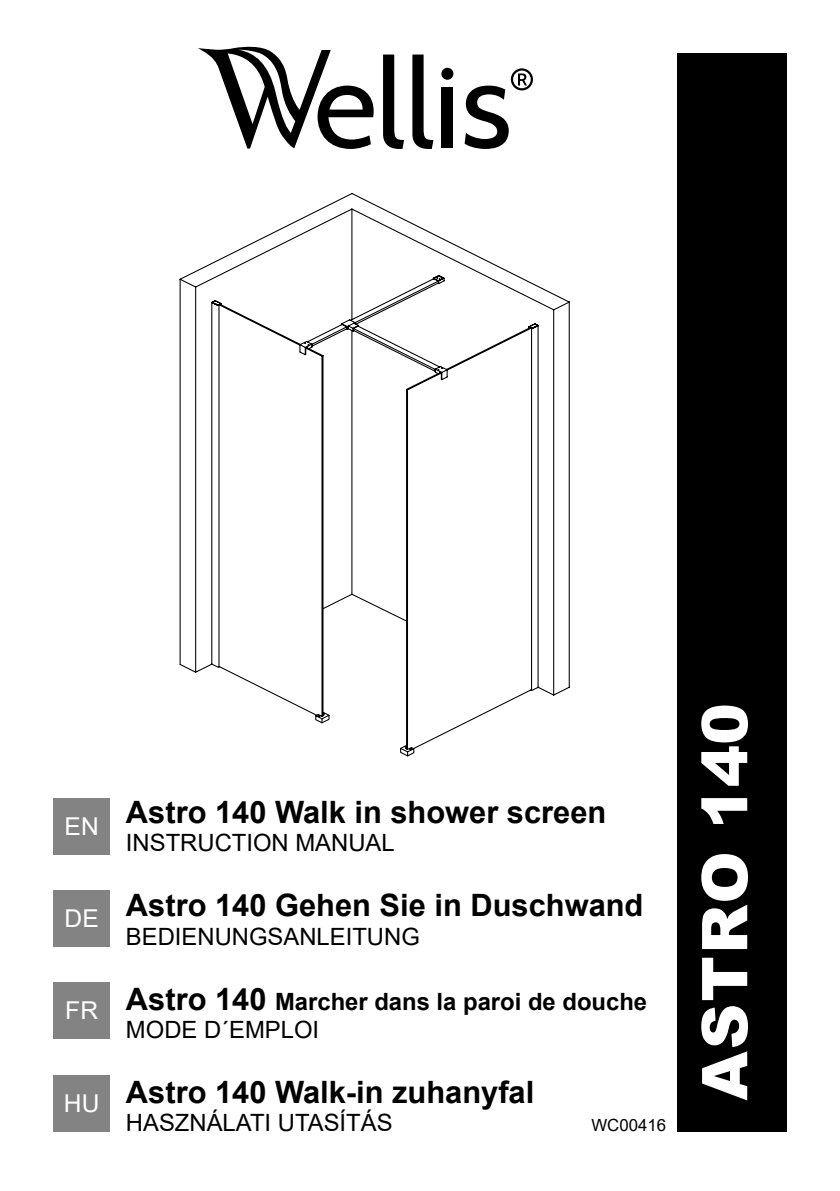
<style>
.page{position:relative;width:840px;height:1191px;background:#fff}
.page>*{position:absolute;margin:0;border:0;box-sizing:border-box;transform-origin:0 0}
.t1{font:900 63px "Arial";letter-spacing:.025em;color:#fff}
.t2{font:700 30.8px "Arial";color:#000}
.t3{font:24.6px "Arial";color:#fff}
.t4{font:23.8px "Arial";color:#000}
.t5{font:700 23.8px "Arial";color:#000}
.t6{font:16.8px "Arial";color:#000}
.s1{font-size:30.8px}
</style>
<div class="page">
<div style="left:53px;top:797px;width:57px;height:57px;background:#838383"></div>
<div style="left:53px;top:889px;width:57px;height:57px;background:#838383"></div>
<div style="left:53px;top:981px;width:57px;height:57px;background:#838383"></div>
<div style="left:53px;top:1074px;width:57px;height:57px;background:#838383"></div>
<div style="left:677px;top:53px;width:109px;height:1078px;background:#000"></div>
<div style="left:441px;top:68px;width:12px;height:12px;background:#000;border-radius:50%"></div>
<svg style="left:383px;top:55px;width:21px;height:94px"></svg>
<svg style="left:412px;top:55px;width:21px;height:94px"></svg>
<div style="left:441px;top:87px;width:12px;height:61px;background:#000"></div>
<svg style="left:464px;top:68px;width:68px;height:81px"></svg>
<svg style="left:198px;top:46px;width:175px;height:103px"></svg>
<svg style="left:179px;top:193px;width:391px;height:555px"></svg>
<svg style="left:317px;top:712px;width:8px;height:5px"></svg>
<svg style="left:399px;top:744px;width:17px;height:13px"></svg>
<h4 class="t3" style="left:65px;top:809px;width:36px">EN</h4>
<h4 class="t3" style="left:65px;top:901px;width:36px">DE</h4>
<h4 class="t3" style="left:65px;top:993px;width:34px">FR</h4>
<h4 class="t3" style="left:64px;top:1086px;width:37px">HU</h4>
<h2 class="t2" style="left:126px;top:790px;width:481px">Astro 140 Walk in shower screen</h2>
<h3 class="t4" style="left:126px;top:826px;width:270px">INSTRUCTION MANUAL</h3>
<h2 class="t2" style="left:126px;top:883px;width:518px">Astro 140 Gehen Sie in Duschwand</h2>
<h3 class="t4" style="left:126px;top:920px;width:295px">BEDIENUNGSANLEITUNG</h3>
<h2 class="t5" style="left:126px;top:984px;width:522px"><span class="s1">Astro 140</span> Marcher dans la paroi de douche</h2>
<h3 class="t4" style="left:126px;top:1013px;width:195px">MODE D´EMPLOI</h3>
<h2 class="t2" style="left:126px;top:1070px;width:409px">Astro 140 Walk-in zuhanyfal</h2>
<h3 class="t4" style="left:126px;top:1106px;width:268px">HASZNÁLATI UTASÍTÁS</h3>
<h5 class="t6" style="left:591px;top:1114px;width:76px">WC00416</h5>
<h1 class="t1" style="left:678px;top:1100px;width:399px;rotate:-90deg">ASTRO 140</h1>
</div>
